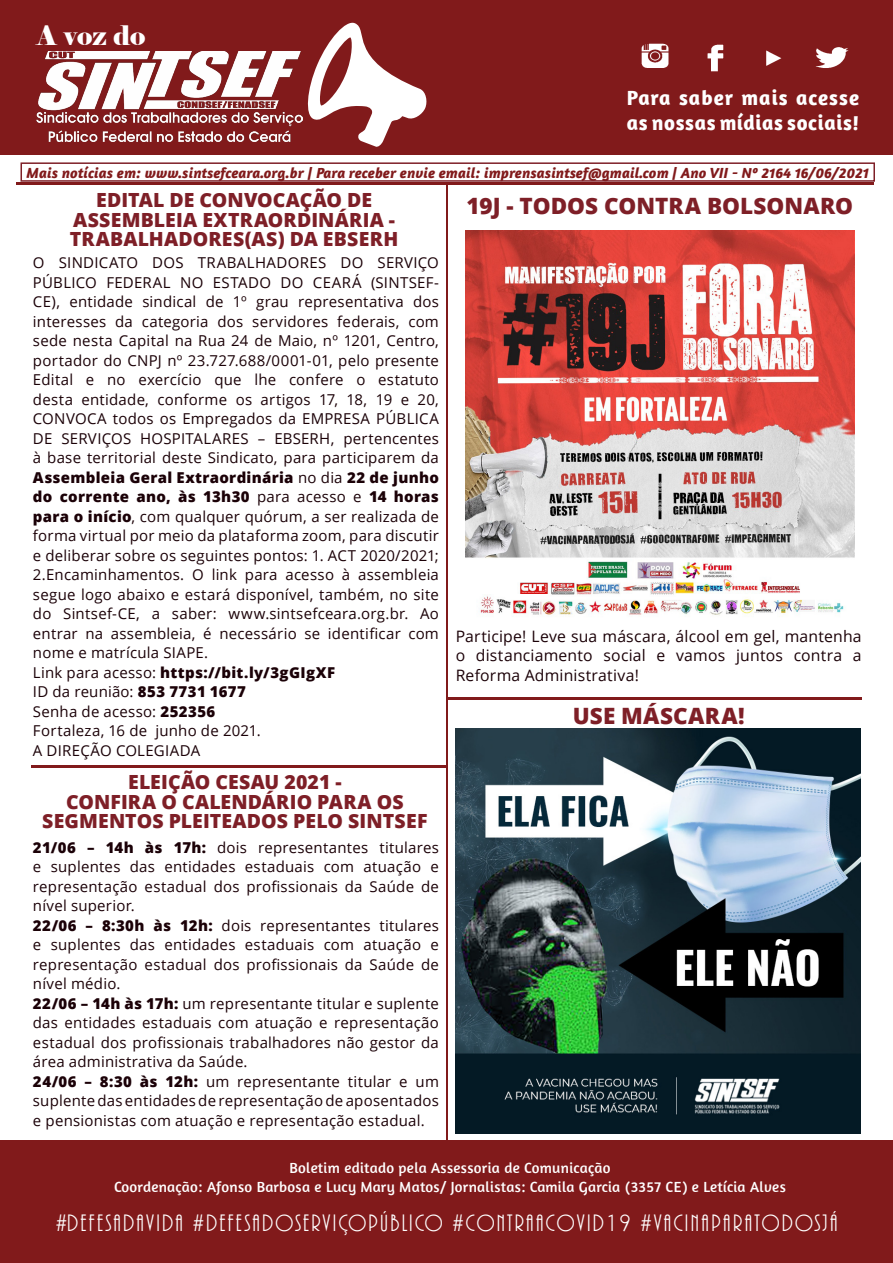
<style>
.page{position:relative;width:893px;height:1263px;background:#fff}
.page>*{position:absolute;margin:0;border:0;box-sizing:border-box;transform-origin:0 0}
.t1{font:26.85px "Elephant";color:#fff}
.t2{font:24.6px "ARBONNIE";letter-spacing:.09em;color:#fff}
.t3{font:800 22.5px "Open Sans";letter-spacing:.005em;color:#7e1f27}
.t4{font:700 21px/25.2px "Amaranth";letter-spacing:.03em;color:#fff}
.t5{font:800 19.5px/19.5px "Open Sans";letter-spacing:.005em;color:#7e1f27;text-align:center}
.t6{font:15.75px/19.5px "Open Sans";letter-spacing:.015em;color:#1b0107;text-align:justify}
.t7{font:15px/19.5px "Open Sans";letter-spacing:.015em;color:#1b0107;text-align:justify}
.t8{font:15px "Amaranth";letter-spacing:.02em;color:#fff}
.t9{font:italic 700 15px "Amaranth";letter-spacing:.01em;color:#811a1b}
.t10{font:800 15px "Open Sans";letter-spacing:.025em;color:#1b0107}
.s1{font-weight:800}
.s2{font-weight:400}
</style>
<div class="page">
<div style="left:0;top:0;width:893px;height:154px;background:#811a1b"></div>
<svg style="left:307px;top:22px;width:120px;height:125px"></svg>
<div style="left:0;top:1140px;width:893px;height:123px;background:#811a1b"></div>
<img style="left:37px;top:51px;width:265px;height:90px">
<hr style="left:16px;top:182px;width:858px;height:2px;background:#811a1b">
<hr style="left:31px;top:766px;width:415px;height:2px;background:#811a1b">
<hr style="left:447px;top:698px;width:415px;height:2px;background:#811a1b">
<hr style="left:446px;top:185px;width:2px;height:957px;background:#811a1b">
<div style="left:21px;top:162px;width:854px;height:20px;border:2px solid #7e1f27"></div>
<img style="left:641px;top:43px;width:28px;height:25px">
<img style="left:707px;top:44px;width:17px;height:28px">
<img style="left:766px;top:50px;width:16px;height:16px">
<img style="left:815px;top:47px;width:34px;height:21px">
<img style="left:456px;top:728px;width:404px;height:405px">
<img style="left:465px;top:230px;width:389px;height:386px">
<p class="t1" style="left:37px;top:18px;width:110px">A voz do</p>
<p class="t4" style="left:627px;top:84px;width:234px">Para saber mais acesse as nossas mídias sociais!</p>
<p class="t9" style="left:26px;top:164px;width:844px">Mais notícias em: www.sintsefceara.org.br | Para receber envie email: imprensasintsef@gmail.com | Ano VII - Nº 2164 16/06/2021</p>
<p class="t5" style="left:70px;top:189px;width:330px">EDITAL DE CONVOCAÇÃO DE<br>ASSEMBLEIA EXTRAORDINÁRIA -<br>TRABALHADORES(AS) DA EBSERH</p>
<p class="t3" style="left:467px;top:188px;width:388px">19J - TODOS CONTRA BOLSONARO</p>
<p class="t7" style="left:33px;top:252px;width:407px">O SINDICATO DOS TRABALHADORES DO SERVIÇO PÚBLICO FEDERAL NO ESTADO DO CEARÁ (SINTSEF-CE), entidade sindical de 1º grau representativa dos interesses da categoria dos servidores federais, com sede nesta Capital na Rua 24 de Maio, nº 1201, Centro, portador do CNPJ nº 23.727.688/0001-01, pelo presente Edital e no exercício que lhe confere o estatuto desta entidade, conforme os artigos 17, 18, 19 e 20, CONVOCA todos os Empregados da EMPRESA PÚBLICA DE SERVIÇOS HOSPITALARES – EBSERH, pertencentes à base territorial deste Sindicato, para participarem da <span class="s1">Assembleia Geral Extraordinária</span> no dia <span class="s1">22 de junho do corrente ano, às 13h30</span> para acesso e <span class="s1">14 horas para o início</span>, com qualquer quórum, a ser realizada de forma virtual por meio da plataforma zoom, para discutir e deliberar sobre os seguintes pontos: 1. ACT 2020/2021; 2.Encaminhamentos. O link para acesso à assembleia segue logo abaixo e estará disponível, também, no site do Sintsef-CE, a saber: www.sintsefceara.org.br. Ao entrar na assembleia, é necessário se identificar com nome e matrícula SIAPE.</p>
<p class="t10" style="left:33px;top:661px;width:304px"><span class="s2">Link para acesso:</span> https://bit.ly/3gGIgXF</p>
<p class="t7" style="left:33px;top:681px;width:215px">ID da reunião: <span class="s1">853 7731 1677</span></p>
<p class="t7" style="left:33px;top:701px;width:184px">Senha de acesso: <span class="s1">252356</span></p>
<p class="t7" style="left:33px;top:720px;width:229px">Fortaleza, 16 de junho de 2021.</p>
<p class="t7" style="left:33px;top:740px;width:169px">A DIREÇÃO COLEGIADA</p>
<p class="t5" style="left:128px;top:771px;width:215px">ELEIÇÃO CESAU 2021 -</p>
<p class="t5" style="left:42px;top:791px;width:387px">CONFIRA O CALENDÁRIO PARA OS<br>SEGMENTOS PLEITEADOS PELO SINTSEF</p>
<p class="t7" style="left:33px;top:837px;width:407px"><span class="s1">21/06 – 14h às 17h:</span> dois representantes titulares e suplentes das entidades estaduais com atuação e representação estadual dos profissionais da Saúde de nível superior.</p>
<p class="t7" style="left:33px;top:915px;width:407px"><span class="s1">22/06 – 8:30h às 12h:</span> dois representantes titulares e suplentes das entidades estaduais com atuação e representação estadual dos profissionais da Saúde de nível médio.</p>
<p class="t7" style="left:33px;top:993px;width:407px"><span class="s1">22/06 – 14h às 17h:</span> um representante titular e suplente das entidades estaduais com atuação e representação estadual dos profissionais trabalhadores não gestor da área administrativa da Saúde.</p>
<p class="t7" style="left:33px;top:1071px;width:407px"><span class="s1">24/06 – 8:30 às 12h:</span> um representante titular e um suplente das entidades de representação de aposentados e pensionistas com atuação e representação estadual.</p>
<p class="t6" style="left:456px;top:626px;width:407px">Participe! Leve sua máscara, álcool em gel, mantenha o distanciamento social e vamos juntos contra a Reforma Administrativa!</p>
<p class="t3" style="left:573px;top:698px;width:173px">USE MÁSCARA!</p>
<p class="t8" style="left:289px;top:1159px;width:323px">Boletim editado pela Assessoria de Comunicação</p>
<p class="t8" style="left:114px;top:1178px;width:673px">Coordenação: Afonso Barbosa e Lucy Mary Matos/ Jornalistas: Camila Garcia (3357 CE) e Letícia Alves</p>
<p class="t2" style="left:56px;top:1210px;width:783px">#DEFESADAVIDA #DEFESADOSERVIÇOPÚBLICO #CONTRAACOVID19 #VACINAPARATODOSJÁ</p>
</div>
